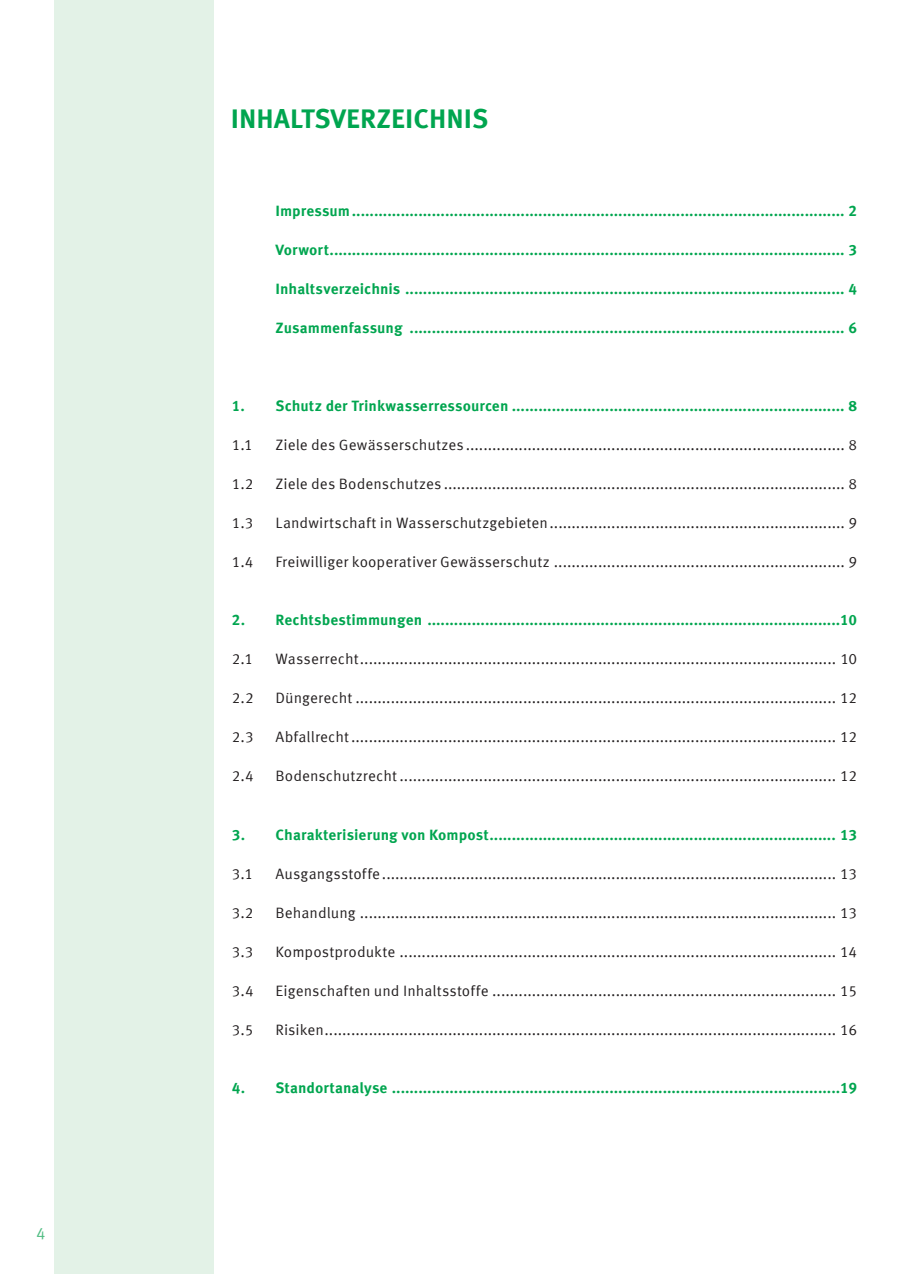
<style>
.page{position:relative;width:904px;height:1274px;background:#fff}
.page>*{position:absolute;margin:0;border:0;box-sizing:border-box;transform-origin:0 0}
.t1{font:700 27px "Meta Corr";color:#00a54f}
.t2{font:16.5px "Meta Corr";color:#51bd83}
.t3{font:15px "Meta Corr";letter-spacing:.005em;color:#231f20}
.t4{font:700 15px "Meta Corr";color:#00a54f}
</style>
<div class="page">
<div style="left:55px;top:0;width:159px;height:1274px;background:#e3f2e7"></div>
<p class="t2" style="left:36px;top:1223px;width:11px">4</p>
<h1 class="t1" style="left:231px;top:102px;width:259px">INHALTSVERZEICHNIS</h1>
<p class="t4" style="left:275px;top:201px;width:583px">Impressum ............................................................................................................... 2</p>
<p class="t4" style="left:275px;top:240px;width:583px">Vorwort .................................................................................................................... 3</p>
<p class="t4" style="left:275px;top:279px;width:583px">Inhaltsverzeichnis ................................................................................................... 4</p>
<p class="t4" style="left:275px;top:318px;width:583px">Zusammenfassung .................................................................................................. 6</p>
<p class="t4" style="left:232px;top:396px;width:627px">1. Schutz der Trinkwasserressourcen ........................................................................... 8</p>
<p class="t3" style="left:232px;top:435px;width:23px">1.1</p>
<p class="t3" style="left:275px;top:435px;width:583px">Ziele des Gewässerschutzes ...................................................................................... 8</p>
<p class="t3" style="left:232px;top:474px;width:23px">1.2</p>
<p class="t3" style="left:275px;top:474px;width:583px">Ziele des Bodenschutzes ........................................................................................... 8</p>
<p class="t3" style="left:232px;top:513px;width:23px">1.3</p>
<p class="t3" style="left:275px;top:513px;width:583px">Landwirtschaft in Wasserschutzgebieten ................................................................... 9</p>
<p class="t3" style="left:232px;top:552px;width:23px">1.4</p>
<p class="t3" style="left:275px;top:552px;width:583px">Freiwilliger kooperativer Gewässerschutz .................................................................. 9</p>
<p class="t4" style="left:232px;top:611px;width:627px">2. Rechtsbestimmungen .............................................................................................10</p>
<p class="t3" style="left:232px;top:650px;width:23px">2.1</p>
<p class="t3" style="left:275px;top:650px;width:583px">Wasserrecht ............................................................................................................ 10</p>
<p class="t3" style="left:232px;top:689px;width:23px">2.2</p>
<p class="t3" style="left:275px;top:689px;width:583px">Düngerecht ............................................................................................................. 12</p>
<p class="t3" style="left:232px;top:728px;width:23px">2.3</p>
<p class="t3" style="left:275px;top:728px;width:583px">Abfallrecht .............................................................................................................. 12</p>
<p class="t3" style="left:232px;top:767px;width:23px">2.4</p>
<p class="t3" style="left:275px;top:767px;width:583px">Bodenschutzrecht ................................................................................................... 12</p>
<p class="t4" style="left:232px;top:825px;width:627px">3. Charakterisierung von Kompost .............................................................................. 13</p>
<p class="t3" style="left:232px;top:864px;width:23px">3.1</p>
<p class="t3" style="left:275px;top:864px;width:583px">Ausgangsstoffe ....................................................................................................... 13</p>
<p class="t3" style="left:232px;top:903px;width:23px">3.2</p>
<p class="t3" style="left:275px;top:903px;width:583px">Behandlung ............................................................................................................ 13</p>
<p class="t3" style="left:232px;top:942px;width:23px">3.3</p>
<p class="t3" style="left:275px;top:942px;width:583px">Kompostprodukte ................................................................................................... 14</p>
<p class="t3" style="left:232px;top:981px;width:23px">3.4</p>
<p class="t3" style="left:275px;top:981px;width:583px">Eigenschaften und Inhaltsstoffe .............................................................................. 15</p>
<p class="t3" style="left:232px;top:1020px;width:23px">3.5</p>
<p class="t3" style="left:275px;top:1020px;width:583px">Risiken .................................................................................................................... 16</p>
<p class="t4" style="left:232px;top:1079px;width:627px">4. Standortanalyse .....................................................................................................19</p>
</div>
